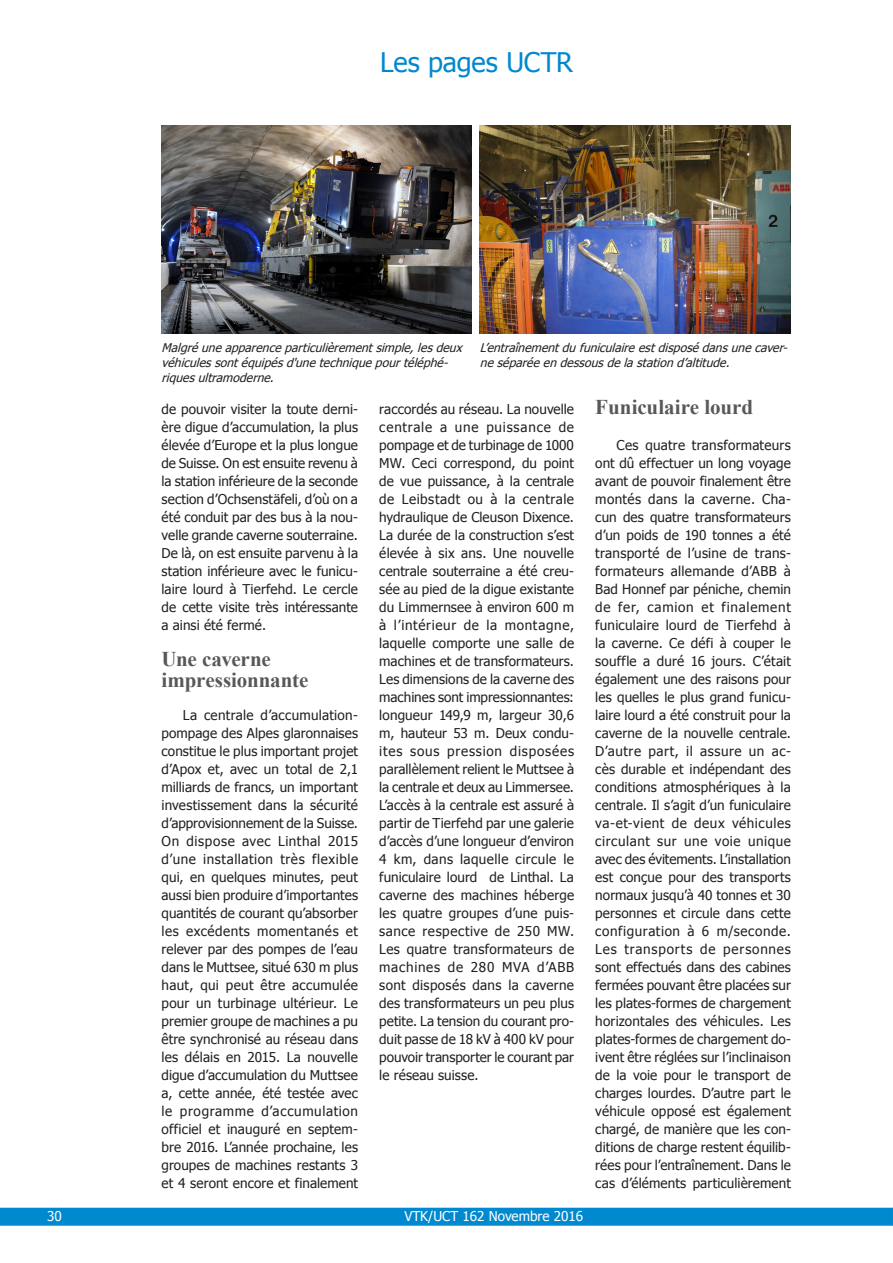
<style>
.page{position:relative;width:893px;height:1263px;background:#fff}
.page>*{position:absolute;margin:0;border:0;box-sizing:border-box;transform-origin:0 0}
.Rubriktitel{font:27px "Tahoma";letter-spacing:-.005em;color:#0089cf}
.Untertitel{font:700 21px/21px "Times New Roman";letter-spacing:-.005em;color:#57585a}
.Grundtext{font:13.5px/18px "Tahoma";letter-spacing:.005em;color:#231f20;text-align:justify}
.Seitenzahl_li{font:13.5px "Tahoma";color:#fff}
.Bildlegende{font:italic 12px/15px "Tahoma";color:#231f20}
</style>
<div class="page">
<div style="left:0;top:1208px;width:893px;height:18px;background:#0089cf"></div>
<img style="left:162px;top:125px;width:310px;height:209px">
<img style="left:480px;top:125px;width:310px;height:209px">
<p class="Rubriktitel" style="left:380px;top:44px;width:194px">Les pages UCTR</p>
<p class="Bildlegende" style="left:162px;top:341px;width:306px">Malgréuneapparenceparticulièrementsimple,lesdeux véhiculessontéquipésd'unetechniquepourtéléphé&shy;riquesultramoderne.</p>
<p class="Bildlegende" style="left:480px;top:341px;width:313px">L’entraînementdufuniculaireestdisposédansunecaver&shy;neséparéeendessousdelastationd’altitude.</p>
<p class="Grundtext" style="left:162px;top:401px;width:198px">de pouvoir visiter la toute derni&shy;ère digue d’accumulation, la plus élevée d’Europe et la plus longue de Suisse. On est ensuite revenu à la station inférieure de la seconde section d’Ochsenstäfeli, d’où on a été conduit par des bus à la nou&shy;velle grande caverne souterraine.<br>De là, on est ensuite parvenu à la station inférieure avec le funicu&shy;laire lourd à Tierfehd. Le cercle de cette visite très intéressante a ainsi été fermé.</p>
<p class="Untertitel" style="left:162px;top:648px;width:148px">Une caverne impressionnante</p>
<p class="Grundtext" style="left:162px;top:707px;width:198px;text-indent:21px">La centrale d’accumulation&shy;pompage des Alpes glaronnaises constitue le plus important projet d’Apox et, avec un total de 2,1 milliards de francs, un important investissement dans la sécurité d’approvisionnement de la Suisse.<br>On dispose avec Linthal 2015 d’une installation très flexible qui, en quelques minutes, peut aussi bien produire d’importantes quantités de courant qu’absorber les excédents momentanés et relever par des pompes de l’eau dans le Muttsee, situé 630 m plus haut, qui peut être accumulée pour un turbinage ultérieur. Le premier groupe de machines a pu être synchronisé au réseau dans les délais en 2015. La nouvelle digue d’accumulation du Muttsee a, cette année, été testée avec le programme d’accumulation officiel et inauguré en septem&shy;bre 2016. L’année prochaine, les groupes de machines restants 3 et 4 seront encore et finalement</p>
<p class="Grundtext" style="left:379px;top:401px;width:196px">raccordés au réseau. La nouvelle centrale a une puissance de pompage et de turbinage de 1000<br>MW. Ceci correspond, du point de vue puissance, à la centrale de Leibstadt ou à la centrale hydraulique de Cleuson Dixence.<br>La durée de la construction s’est élevée à six ans. Une nouvelle centrale souterraine a été creu&shy;sée au pied de la digue existante du Limmernsee à environ 600 m à l’intérieur de la montagne, laquelle comporte une salle de machines et de transformateurs.<br>Les dimensions de la caverne des machines sont impressionnantes: longueur 149,9 m, largeur 30,6 m, hauteur 53 m. Deux condu&shy;ites sous pression disposées parallèlement relient le Muttsee à la centrale et deux au Limmersee.<br>L’accès à la centrale est assuré à partir de Tierfehd par une galerie d’accès d’une longueur d’environ 4 km, dans laquelle circule le funiculaire lourd de Linthal. La caverne des machines héberge les quatre groupes d’une puis&shy;sance respective de 250 MW.<br>Les quatre transformateurs de machines de 280 MVA d’ABB sont disposés dans la caverne des transformateurs un peu plus petite. La tension du courant pro&shy;duit passe de 18 kV à 400 kV pour pouvoir transporter le courant par le réseau suisse.</p>
<p class="Untertitel" style="left:595px;top:396px;width:159px">Funiculaire lourd</p>
<p class="Grundtext" style="left:595px;top:437px;width:197px;text-indent:21px">Ces quatre transformateurs ont dû effectuer un long voyage avant de pouvoir finalement être montés dans la caverne. Cha&shy;cun des quatre transformateurs d’un poids de 190 tonnes a été transporté de l’usine de trans&shy;formateurs allemande d’ABB à Bad Honnef par péniche, chemin de fer, camion et finalement funiculaire lourd de Tierfehd à la caverne. Ce défi à couper le souffle a duré 16 jours. C’était également une des raisons pour les quelles le plus grand funicu&shy;laire lourd a été construit pour la caverne de la nouvelle centrale.<br>D’autre part, il assure un ac&shy;cès durable et indépendant des conditions atmosphériques à la centrale. Il s’agit d’un funiculaire va-et-vient de deux véhicules circulant sur une voie unique avec des évitements. L’installation est conçue pour des transports normaux jusqu’à 40 tonnes et 30 personnes et circule dans cette configuration à 6 m/seconde.<br>Les transports de personnes sont effectués dans des cabines fermées pouvant être placées sur les plates-formes de chargement horizontales des véhicules. Les plates-formes de chargement do&shy;ivent être réglées sur l’inclinaison de la voie pour le transport de charges lourdes. D’autre part le véhicule opposé est également chargé, de manière que les con&shy;ditions de charge restent équilib&shy;rées pour l’entraînement. Dans le cas d’éléments particulièrement</p>
<p class="Seitenzahl_li" style="left:47px;top:1207px;width:16px">30</p>
<p class="Seitenzahl_li" style="left:404px;top:1207px;width:180px">VTK/UCT 162 Novembre 2016</p>
</div>
